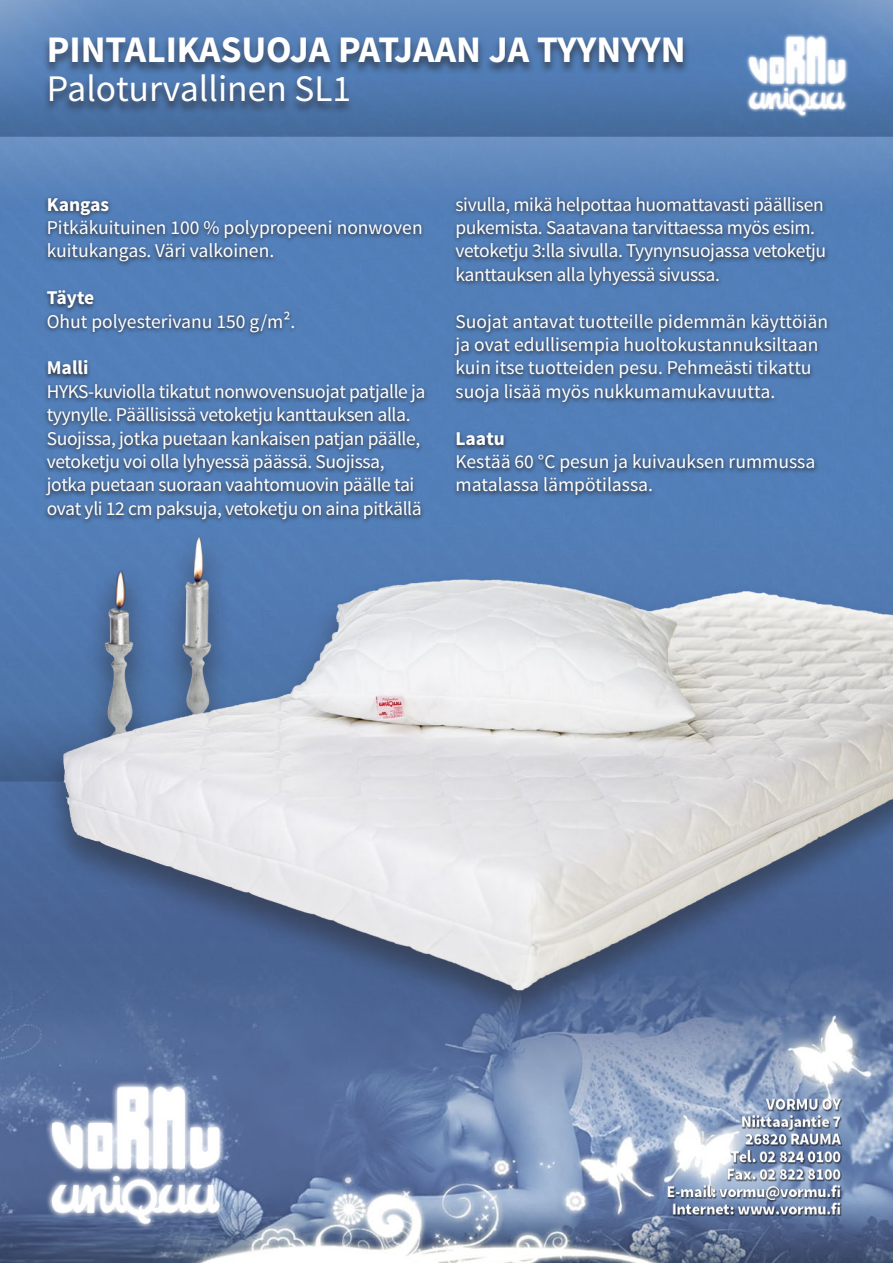
<style>
.page{position:relative;width:893px;height:1263px;background:#fff}
.page>*{position:absolute;margin:0;border:0;box-sizing:border-box;transform-origin:0 0}
.Main_title_bold{font:700 37.5px "Source Sans Pro";color:#fff}
.Main_title_regular{font:37.5px "Source Sans Pro";color:#fff}
.Text_title_regular{font:19.5px/23.4px "Source Sans Pro";letter-spacing:-.02em;color:#fff}
.Text_title_regular-2{font:19.5px/23.4px "Source Sans Pro";color:#fff}
.Text_title_bold{font:700 19.5px "Source Sans Pro";color:#fff}
</style>
<div class="page">
<img style="left:0;top:0;width:893px;height:1263px">
<img style="left:658px;top:1095px;width:188px;height:125px">
<img style="left:727px;top:5px;width:140px;height:141px">
<img style="left:14px;top:1032px;width:244px;height:231px">
<div style="left:162px;top:531px;width:75px;height:230px;background:#537eb6"></div>
<img style="left:168px;top:527px;width:62px;height:35px">
<img style="left:100px;top:551px;width:39px;height:11px">
<div style="left:43px;top:36px;width:647px;height:79px;background:#231f20;opacity:.53"></div>
<div style="left:42px;top:194px;width:789px;height:331px;background:#231f20;opacity:.9"></div>
<div style="left:40px;top:573px;width:853px;height:456px;background:#231f20;opacity:.45"></div>
<img style="left:47px;top:562px;width:846px;height:435px">
<p class="Main_title_bold" style="left:47px;top:26px;width:640px">PINTALIKASUOJA PATJAAN JA TYYNYYN</p>
<p class="Main_title_regular" style="left:47px;top:65px;width:306px">Paloturvallinen SL1</p>
<p class="Text_title_bold" style="left:47px;top:192px;width:64px">Kangas</p>
<p class="Text_title_regular-2" style="left:47px;top:216px;width:377px">Pitkäkuituinen 100 % polypropeeni nonwoven kuitukangas. Väri valkoinen.</p>
<p class="Text_title_bold" style="left:47px;top:285px;width:49px">Täyte</p>
<p class="Text_title_regular-2" style="left:47px;top:310px;width:250px">Ohut polyesterivanu 150 g/m².</p>
<p class="Text_title_bold" style="left:47px;top:355px;width:43px">Malli</p>
<p class="Text_title_regular" style="left:47px;top:380px;width:380px">HYKS-kuviolla tikatut nonwovensuojat patjalle ja tyynylle. Päällisissä vetoketju kanttauksen alla.<br>Suojissa, jotka puetaan kankaisen patjan päälle, vetoketju voi olla lyhyessä päässä. Suojissa, jotka puetaan suoraan vaahtomuovin päälle tai ovat yli 12 cm paksuja, vetoketju on aina pitkällä</p>
<p class="Text_title_regular" style="left:455px;top:193px;width:372px">sivulla, mikä helpottaa huomattavasti päällisen pukemista. Saatavana tarvittaessa myös esim. vetoketju 3:lla sivulla. Tyynynsuojassa vetoketju kanttauksen alla lyhyessä sivussa.</p>
<p class="Text_title_regular-2" style="left:455px;top:310px;width:374px">Suojat antavat tuotteille pidemmän käyttöiän ja ovat edullisempia huoltokustannuksiltaan kuin itse tuotteiden pesu. Pehmeästi tikattu suoja lisää myös nukkumamukavuutta.</p>
<p class="Text_title_bold" style="left:455px;top:426px;width:51px">Laatu</p>
<p class="Text_title_regular-2" style="left:455px;top:450px;width:361px">Kestää 60 °C pesun ja kuivauksen rummussa matalassa lämpötilassa.</p>
</div>
